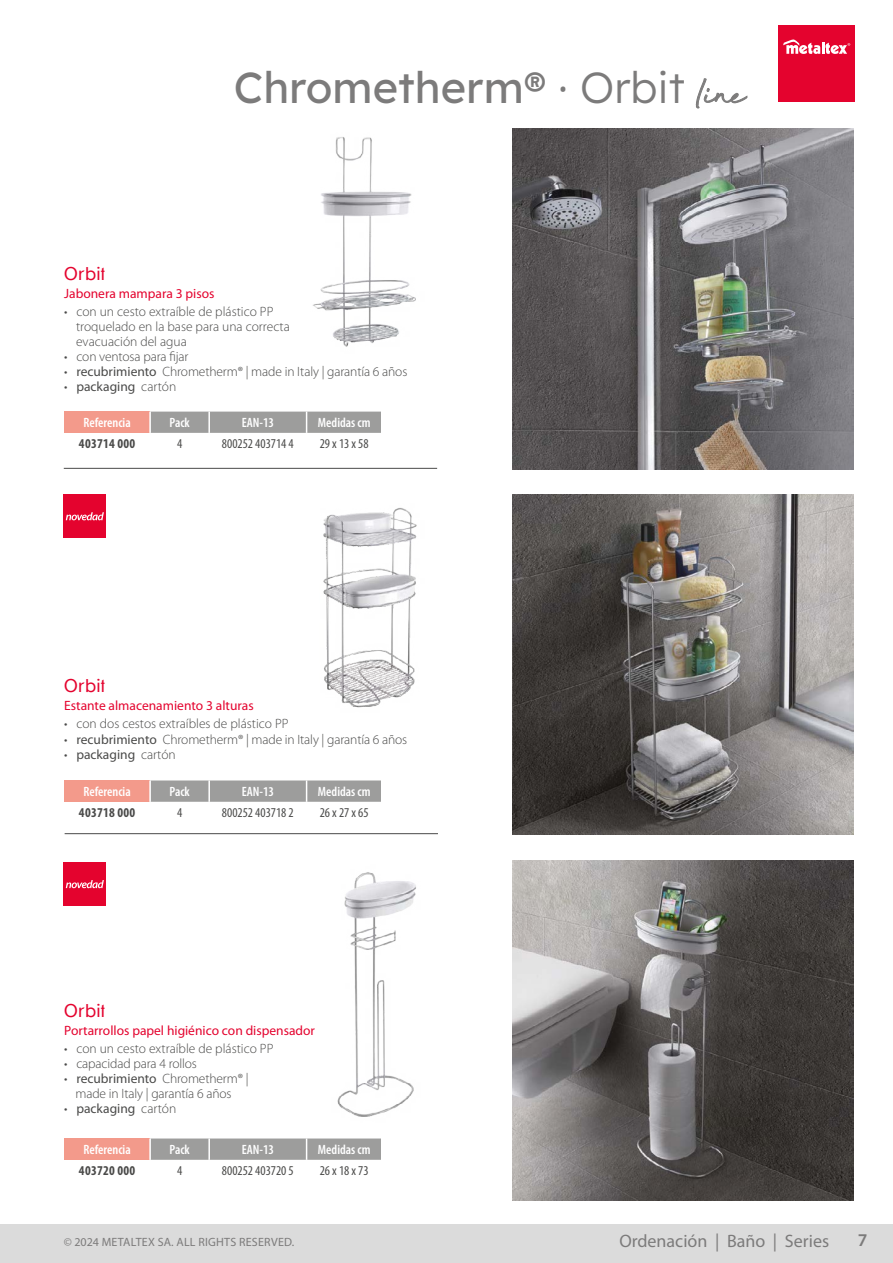
<style>
.page{position:relative;width:893px;height:1263px;background:#fff}
.page>*{position:absolute;margin:0;border:0;box-sizing:border-box;transform-origin:0 0}
.t1{font:43.5px "Lexend";color:#7c7b7b}
.t2{font:18px "Myriad Pro";color:#7c7b7b}
.t3{font:18px "Clemente P Dag";letter-spacing:.04em;color:#e4032e}
.t4{font:600 18px "Myriad Pro";color:#7c7b7b}
.t5{font:300 13.5px/15px "Myriad Pro";letter-spacing:-.005em;color:#4a4a49}
.t6{font:13.5px "Myriad Pro";color:#e4032e}
.t7{font:600 condensed 13.5px "Myriad Pro";color:#fff}
.t8{font:condensed 13.5px "Myriad Pro";color:#4a4a49}
.t9{font:13.5px "Myriad Pro";color:#4a4a49}
.t10{font:700 condensed 13.5px "Myriad Pro";letter-spacing:.02em;color:#4a4a49}
.t11{font:12px "Myriad Pro";letter-spacing:.02em;color:#7c7b7b}
.s1{font-weight:300}
.s2{font-family:"Beyond Infinity";font-size:48px}
.s3{font-weight:400}
</style>
<div class="page">
<div style="left:778px;top:26px;width:77px;height:76px;background:#e4032e"></div>
<svg style="left:783px;top:39px;width:67px;height:15px"></svg>
<div style="left:0;top:1225px;width:893px;height:38px;background:#dbdbdb"></div>
<img style="left:313px;top:137px;width:103px;height:210px">
<img style="left:323px;top:508px;width:94px;height:200px">
<img style="left:337px;top:872px;width:79px;height:245px">
<img style="left:513px;top:129px;width:340px;height:340px">
<img style="left:513px;top:495px;width:340px;height:340px">
<img style="left:513px;top:860px;width:340px;height:340px">
<div style="left:64px;top:494px;width:42px;height:44px;background:#e4032e"></div>
<svg style="left:66px;top:512px;width:38px;height:8px"></svg>
<div style="left:64px;top:862px;width:42px;height:44px;background:#e4032e"></div>
<svg style="left:66px;top:880px;width:38px;height:8px"></svg>
<hr style="left:64px;top:468px;width:373px;height:1px;background:#4a4a49">
<hr style="left:65px;top:833px;width:373px;height:1px;background:#4a4a49">
<div style="left:64px;top:412px;width:86px;height:21px;background:#f39a8b"></div>
<div style="left:151px;top:412px;width:230px;height:21px;background:#9d9d9c"></div>
<hr style="left:149px;top:412px;width:2px;height:21px;background:#fff">
<div style="left:64px;top:780px;width:86px;height:22px;background:#f39a8b"></div>
<svg style="left:151px;top:780px;width:230px;height:22px;background:#a1a1a0"></svg>
<hr style="left:149px;top:780px;width:2px;height:22px;background:#fff">
<div style="left:64px;top:1138px;width:86px;height:22px;background:#f39a8b"></div>
<svg style="left:151px;top:1138px;width:230px;height:22px;background:#a1a1a0"></svg>
<hr style="left:149px;top:1138px;width:2px;height:22px;background:#fff">
<h1 class="t1" style="left:234px;top:56px;width:513px">Chrometherm® <span class="s1">· Orbit</span> <span class="s2">line</span></h1>
<h2 class="t3" style="left:64px;top:263px;width:42px">Orbit</h2>
<p class="t6" style="left:64px;top:285px;width:152px">Jabonera mampara 3 pisos</p>
<p class="t5" style="left:76px;top:304px;width:215px;text-indent:-12px">• con un cesto extraíble de plástico PP troquelado en la base para una correcta evacuación del agua</p>
<p class="t5" style="left:64px;top:349px;width:126px">• con ventosa para fijar</p>
<p class="t5" style="left:64px;top:364px;width:345px">• <span class="s3">recubrimiento</span> Chrometherm® | made in Italy | garantía 6 años</p>
<p class="t9" style="left:64px;top:378px;width:114px"><span class="s1">•</span> packaging <span class="s1">cartón</span></p>
<p class="t7" style="left:84px;top:415px;width:49px">Referencia</p>
<p class="t7" style="left:169px;top:415px;width:22px">Pack</p>
<p class="t7" style="left:242px;top:415px;width:34px">EAN-13</p>
<p class="t7" style="left:318px;top:415px;width:54px">Medidas cm</p>
<p class="t10" style="left:79px;top:435px;width:58px">403714 000</p>
<p class="t8" style="left:177px;top:435px;width:7px">4</p>
<p class="t8" style="left:222px;top:435px;width:73px">800252 403714 4</p>
<p class="t8" style="left:320px;top:435px;width:50px">29 x 13 x 58</p>
<h2 class="t3" style="left:64px;top:675px;width:42px">Orbit</h2>
<p class="t6" style="left:64px;top:697px;width:191px">Estante almacenamiento 3 alturas</p>
<p class="t5" style="left:64px;top:716px;width:226px">• con dos cestos extraíbles de plástico PP</p>
<p class="t5" style="left:64px;top:731px;width:345px">• <span class="s3">recubrimiento</span> Chrometherm® | made in Italy | garantía 6 años</p>
<p class="t9" style="left:64px;top:746px;width:113px"><span class="s1">•</span> packaging <span class="s1">cartón</span></p>
<p class="t7" style="left:84px;top:784px;width:49px">Referencia</p>
<p class="t7" style="left:169px;top:784px;width:22px">Pack</p>
<p class="t7" style="left:242px;top:784px;width:34px">EAN-13</p>
<p class="t7" style="left:318px;top:784px;width:54px">Medidas cm</p>
<p class="t10" style="left:79px;top:804px;width:58px">403718 000</p>
<p class="t8" style="left:177px;top:804px;width:7px">4</p>
<p class="t8" style="left:222px;top:804px;width:73px">800252 403718 2</p>
<p class="t8" style="left:320px;top:804px;width:50px">26 x 27 x 65</p>
<h2 class="t3" style="left:64px;top:1000px;width:42px">Orbit</h2>
<p class="t6" style="left:64px;top:1022px;width:252px">Portarrollos papel higiénico con dispensador</p>
<p class="t5" style="left:64px;top:1041px;width:211px">• con un cesto extraíble de plástico PP</p>
<p class="t5" style="left:64px;top:1056px;width:134px">• capacidad para 4 rollos</p>
<p class="t5" style="left:64px;top:1071px;width:186px;text-align:center">• <span class="s3">recubrimiento</span> Chrometherm® | made in Italy | garantía 6 años</p>
<p class="t9" style="left:64px;top:1100px;width:114px"><span class="s1">•</span> packaging <span class="s1">cartón</span></p>
<p class="t7" style="left:84px;top:1142px;width:49px">Referencia</p>
<p class="t7" style="left:169px;top:1142px;width:22px">Pack</p>
<p class="t7" style="left:242px;top:1142px;width:34px">EAN-13</p>
<p class="t7" style="left:318px;top:1142px;width:54px">Medidas cm</p>
<p class="t10" style="left:79px;top:1162px;width:58px">403720 000</p>
<p class="t8" style="left:177px;top:1162px;width:7px">4</p>
<p class="t8" style="left:222px;top:1162px;width:73px">800252 403720 5</p>
<p class="t8" style="left:320px;top:1162px;width:50px">26 x 18 x 73</p>
<h2 class="t2" style="left:619px;top:1230px;width:211px">Ordenación | Baño | Series</h2>
<p class="t11" style="left:64px;top:1234px;width:232px">© 2024 METALTEX SA. ALL RIGHTS RESERVED.</p>
<h2 class="t4" style="left:858px;top:1228px;width:11px">7</h2>
</div>
